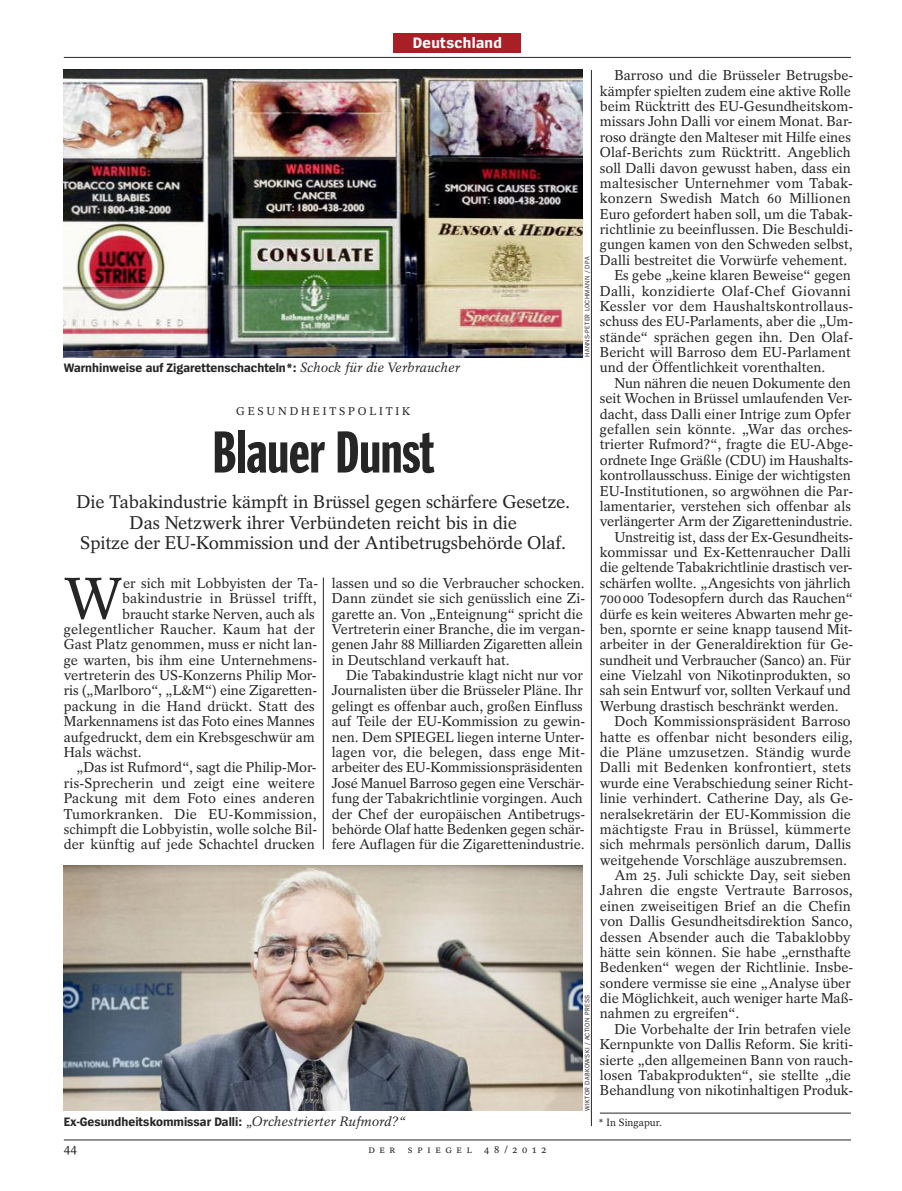
<style>
.page{position:relative;width:902px;height:1191px;background:#fff}
.page>*{position:absolute;margin:0;border:0;box-sizing:border-box;transform-origin:0 0}
.t1{font:60px "Spiegel Headline";letter-spacing:-.01em;color:#272627}
.t2{font:58.35px "Spiegel Serif";color:#272627}
.t3{font:18.3px/20.7px "Spiegel Serif";letter-spacing:-.01em;color:#272627;text-align:center}
.t4{font:700 15.75px "Spiegel Sans";letter-spacing:.02em;color:#fff}
.t5{font:14.25px/15.3px "Spiegel Serif";color:#272627}
.t6{font:13.5px "Spiegel Serif";color:#272627}
.t7{font:700 12.75px "Spiegel Sans";color:#272627}
.t8{font:11.25px "Spiegel Serif";letter-spacing:.25em;color:#272627}
.t9{font:10.5px "Spiegel Serif";color:#272627}
.t10{font:6.75px "Spiegel Sans";letter-spacing:.05em;color:#272627}
.s1{font-family:"Spiegel Serif";font-weight:400;font-style:italic;font-size:13.5px}
</style>
<div class="page">
<hr style="left:600px;top:1112px;width:250px;height:1px;background:#272627">
<div style="left:393px;top:34px;width:128px;height:19px;background:#a91f26"></div>
<hr style="left:323px;top:577px;width:1px;height:272px;background:#272627">
<hr style="left:591px;top:70px;width:1px;height:1056px;background:#272627">
<hr style="left:64px;top:1139px;width:786px;height:1px;background:#272627">
<hr style="left:64px;top:57px;width:786px;height:1px;background:#272627">
<img style="left:64px;top:866px;width:519px;height:244px">
<img style="left:64px;top:71px;width:519px;height:286px">
<p class="t4" style="left:412px;top:37px;width:91px">Deutschland</p>
<p class="t7" style="left:64px;top:363px;width:397px">Warnhinweise auf Zigarettenschachteln*: <span class="s1">Schock für die Verbraucher</span></p>
<p class="t8" style="left:236px;top:407px;width:176px">GESUNDHEITSPOLITIK</p>
<h1 class="t1" style="left:212px;top:430px;width:223px">Blauer Dunst</h1>
<p class="t3" style="left:76px;top:493px;width:495px">Die Tabakindustrie kämpft in Brüssel gegen schärfere Gesetze.<br>Das Netzwerk ihrer Verbündeten reicht bis in die<br>Spitze der EU-Kommission und der Antibetrugsbehörde Olaf.</p>
<p class="t10" style="left:585px;top:357px;width:102px;rotate:-90deg">HANNS-PETER LOCHMANN / DPA</p>
<h2 class="t2" style="left:64px;top:578px;width:60px">W</h2>
<p class="t5" style="left:123px;top:577px;width:196px">er sich mit Lobbyisten der Ta-</p>
<p class="t5" style="left:122px;top:592px;width:196px">bakindustrie in Brüssel trifft,</p>
<p class="t5" style="left:122px;top:607px;width:194px">braucht starke Nerven, auch als</p>
<p class="t5" style="left:64px;top:623px;width:252px">gelegentlicher Raucher. Kaum hat der</p>
<p class="t5" style="left:64px;top:638px;width:255px">Gast Platz genommen, muss er nicht lan-</p>
<p class="t5" style="left:64px;top:653px;width:255px">ge warten, bis ihm eine Unternehmens-</p>
<p class="t5" style="left:64px;top:669px;width:254px">vertreterin des US-Konzerns Philip Mor-</p>
<p class="t5" style="left:64px;top:684px;width:255px">ris („Marlboro“, „L&amp;M“) eine Zigaretten-</p>
<p class="t5" style="left:64px;top:700px;width:252px">packung in die Hand drückt. Statt des</p>
<p class="t5" style="left:64px;top:715px;width:252px">Markennamens ist das Foto eines Mannes</p>
<p class="t5" style="left:64px;top:730px;width:252px">aufgedruckt, dem ein Krebsgeschwür am</p>
<p class="t5" style="left:64px;top:746px;width:80px">Hals wächst.</p>
<p class="t5" style="left:76px;top:761px;width:242px">„Das ist Rufmord“, sagt die Philip-Mor-</p>
<p class="t5" style="left:64px;top:776px;width:252px">ris-Sprecherin und zeigt eine weitere</p>
<p class="t5" style="left:64px;top:792px;width:252px">Packung mit dem Foto eines anderen</p>
<p class="t5" style="left:64px;top:807px;width:254px">Tumorkranken. Die EU-Kommission,</p>
<p class="t5" style="left:64px;top:823px;width:255px">schimpft die Lobbyistin, wolle solche Bil-</p>
<p class="t5" style="left:64px;top:838px;width:252px">der künftig auf jede Schachtel drucken</p>
<p class="t5" style="left:332px;top:576px;width:255px">lassen und so die Verbraucher schocken.<br>Dann zündet sie sich genüsslich eine Zi&shy;garette an. Von „Enteignung“ spricht die Vertreterin einer Branche, die im vergan&shy;genen Jahr 88 Milliarden Zigaretten allein in Deutschland verkauft hat.</p>
<p class="t5" style="left:332px;top:669px;width:255px;text-indent:14px">Die Tabakindustrie klagt nicht nur vor Journalisten über die Brüsseler Pläne. Ihr gelingt es offenbar auch, großen Einfluss auf Teile der EU-Kommission zu gewin&shy;nen. Dem SPIEGEL liegen interne Unter&shy;lagen vor, die belegen, dass enge Mit&shy;arbeiter des EU-Kommissionspräsidenten José Manuel Barroso gegen eine Verschär&shy;fung der Tabakrichtlinie vorgingen. Auch der Chef der europäischen Antibetrugs&shy;behörde Olaf hatte Bedenken gegen schär&shy;fere Auflagen für die Zigarettenindustrie.</p>
<p class="t10" style="left:585px;top:1110px;width:117px;rotate:-90deg">WIKTOR DABKOWSKI / ACTION PRESS</p>
<p class="t7" style="left:64px;top:1117px;width:343px">Ex-Gesundheitskommissar Dalli: <span class="s1">„Orchestrierter Rufmord?“</span></p>
<p class="t6" style="left:64px;top:1143px;width:15px">44</p>
<p class="t9" style="left:368px;top:1145px;width:179px">DER SPIEGEL 48/2012</p>
<p class="t5" style="left:614px;top:69px;width:240px">Barroso und die Brüsseler Betrugsbe-</p>
<p class="t5" style="left:600px;top:85px;width:252px">kämpfer spielten zudem eine aktive Rolle</p>
<p class="t5" style="left:600px;top:100px;width:255px">beim Rücktritt des EU-Gesundheitskom-</p>
<p class="t5" style="left:600px;top:115px;width:254px">missars John Dalli vor einem Monat. Bar-</p>
<p class="t5" style="left:600px;top:131px;width:252px">roso drängte den Malteser mit Hilfe eines</p>
<p class="t5" style="left:600px;top:146px;width:252px">Olaf-Berichts zum Rücktritt. Angeblich</p>
<p class="t5" style="left:600px;top:161px;width:252px">soll Dalli davon gewusst haben, dass ein</p>
<p class="t5" style="left:600px;top:177px;width:254px">maltesischer Unternehmer vom Tabak-</p>
<p class="t5" style="left:600px;top:192px;width:252px">konzern Swedish Match 60 Millionen</p>
<p class="t5" style="left:600px;top:208px;width:254px">Euro gefordert haben soll, um die Tabak-</p>
<p class="t5" style="left:600px;top:223px;width:255px">richtlinie zu beeinflussen. Die Beschuldi-</p>
<p class="t5" style="left:600px;top:238px;width:254px">gungen kamen von den Schweden selbst,</p>
<p class="t5" style="left:600px;top:254px;width:249px">Dalli bestreitet die Vorwürfe vehement.</p>
<p class="t5" style="left:614px;top:269px;width:238px">Es gebe „keine klaren Beweise“ gegen</p>
<p class="t5" style="left:600px;top:284px;width:252px">Dalli, konzidierte Olaf-Chef Giovanni</p>
<p class="t5" style="left:600px;top:300px;width:255px">Kessler vor dem Haushaltskontrollaus-</p>
<p class="t5" style="left:600px;top:315px;width:255px">schuss des EU-Parlaments, aber die „Um-</p>
<p class="t5" style="left:600px;top:331px;width:255px">stände“ sprächen gegen ihn. Den Olaf-</p>
<p class="t5" style="left:600px;top:346px;width:252px">Bericht will Barroso dem EU-Parlament</p>
<p class="t5" style="left:600px;top:361px;width:227px">und der Öffentlichkeit vorenthalten.</p>
<p class="t5" style="left:614px;top:377px;width:238px">Nun nähren die neuen Dokumente den</p>
<p class="t5" style="left:600px;top:392px;width:254px">seit Wochen in Brüssel umlaufenden Ver-</p>
<p class="t5" style="left:600px;top:407px;width:252px">dacht, dass Dalli einer Intrige zum Opfer</p>
<p class="t5" style="left:600px;top:423px;width:254px">gefallen sein könnte. „War das orches-</p>
<p class="t5" style="left:600px;top:438px;width:255px">trierter Rufmord?“, fragte die EU-Abge-</p>
<p class="t5" style="left:600px;top:454px;width:255px">ordnete Inge Gräßle (CDU) im Haushalts-</p>
<p class="t5" style="left:600px;top:469px;width:252px">kontrollausschuss. Einige der wichtigsten</p>
<p class="t5" style="left:600px;top:484px;width:255px">EU-Institutionen, so argwöhnen die Par-</p>
<p class="t5" style="left:600px;top:500px;width:252px">lamentarier, verstehen sich offenbar als</p>
<p class="t5" style="left:600px;top:515px;width:254px">verlängerter Arm der Zigarettenindustrie.</p>
<p class="t5" style="left:614px;top:530px;width:240px">Unstreitig ist, dass der Ex-Gesundheits-</p>
<p class="t5" style="left:600px;top:546px;width:252px">kommissar und Ex-Kettenraucher Dalli</p>
<p class="t5" style="left:600px;top:561px;width:254px">die geltende Tabakrichtlinie drastisch ver-</p>
<p class="t5" style="left:600px;top:577px;width:252px">schärfen wollte. „Angesichts von jährlich</p>
<p class="t5" style="left:600px;top:592px;width:255px">700000 Todesopfern durch das Rauchen“</p>
<p class="t5" style="left:600px;top:607px;width:255px">dürfe es kein weiteres Abwarten mehr ge-</p>
<p class="t5" style="left:600px;top:623px;width:254px">ben, spornte er seine knapp tausend Mit-</p>
<p class="t5" style="left:600px;top:638px;width:255px">arbeiter in der Generaldirektion für Ge-</p>
<p class="t5" style="left:600px;top:653px;width:252px">sundheit und Verbraucher (Sanco) an. Für</p>
<p class="t5" style="left:600px;top:669px;width:252px">eine Vielzahl von Nikotinprodukten, so</p>
<p class="t5" style="left:600px;top:684px;width:252px">sah sein Entwurf vor, sollten Verkauf und</p>
<p class="t5" style="left:600px;top:700px;width:240px">Werbung drastisch beschränkt werden.</p>
<p class="t5" style="left:614px;top:715px;width:238px">Doch Kommissionspräsident Barroso</p>
<p class="t5" style="left:600px;top:730px;width:254px">hatte es offenbar nicht besonders eilig,</p>
<p class="t5" style="left:600px;top:746px;width:252px">die Pläne umzusetzen. Ständig wurde</p>
<p class="t5" style="left:600px;top:761px;width:252px">Dalli mit Bedenken konfrontiert, stets</p>
<p class="t5" style="left:600px;top:776px;width:255px">wurde eine Verabschiedung seiner Richt-</p>
<p class="t5" style="left:600px;top:792px;width:255px">linie verhindert. Catherine Day, als Ge-</p>
<p class="t5" style="left:600px;top:807px;width:252px">neralsekretärin der EU-Kommission die</p>
<p class="t5" style="left:600px;top:823px;width:252px">mächtigste Frau in Brüssel, kümmerte</p>
<p class="t5" style="left:600px;top:838px;width:252px">sich mehrmals persönlich darum, Dallis</p>
<p class="t5" style="left:600px;top:853px;width:249px">weitgehende Vorschläge auszubremsen.</p>
<p class="t5" style="left:614px;top:869px;width:238px">Am 25. Juli schickte Day, seit sieben</p>
<p class="t5" style="left:600px;top:884px;width:254px">Jahren die engste Vertraute Barrosos,</p>
<p class="t5" style="left:600px;top:899px;width:252px">einen zweiseitigen Brief an die Chefin</p>
<p class="t5" style="left:600px;top:915px;width:254px">von Dallis Gesundheitsdirektion Sanco,</p>
<p class="t5" style="left:600px;top:930px;width:252px">dessen Absender auch die Tabaklobby</p>
<p class="t5" style="left:600px;top:946px;width:252px">hätte sein können. Sie habe „ernsthafte</p>
<p class="t5" style="left:600px;top:961px;width:255px">Bedenken“ wegen der Richtlinie. Insbe-</p>
<p class="t5" style="left:600px;top:976px;width:252px">sondere vermisse sie eine „Analyse über</p>
<p class="t5" style="left:600px;top:992px;width:255px">die Möglichkeit, auch weniger harte Maß-</p>
<p class="t5" style="left:600px;top:1007px;width:141px">nahmen zu ergreifen“.</p>
<p class="t5" style="left:614px;top:1022px;width:238px">Die Vorbehalte der Irin betrafen viele</p>
<p class="t5" style="left:600px;top:1038px;width:255px">Kernpunkte von Dallis Reform. Sie kriti-</p>
<p class="t5" style="left:600px;top:1053px;width:255px">sierte „den allgemeinen Bann von rauch-</p>
<p class="t5" style="left:600px;top:1069px;width:252px">losen Tabakprodukten“, sie stellte „die</p>
<p class="t5" style="left:600px;top:1084px;width:255px">Behandlung von nikotinhaltigen Produk-</p>
<p class="t9" style="left:598px;top:1118px;width:65px">* In Singapur.</p>
</div>
